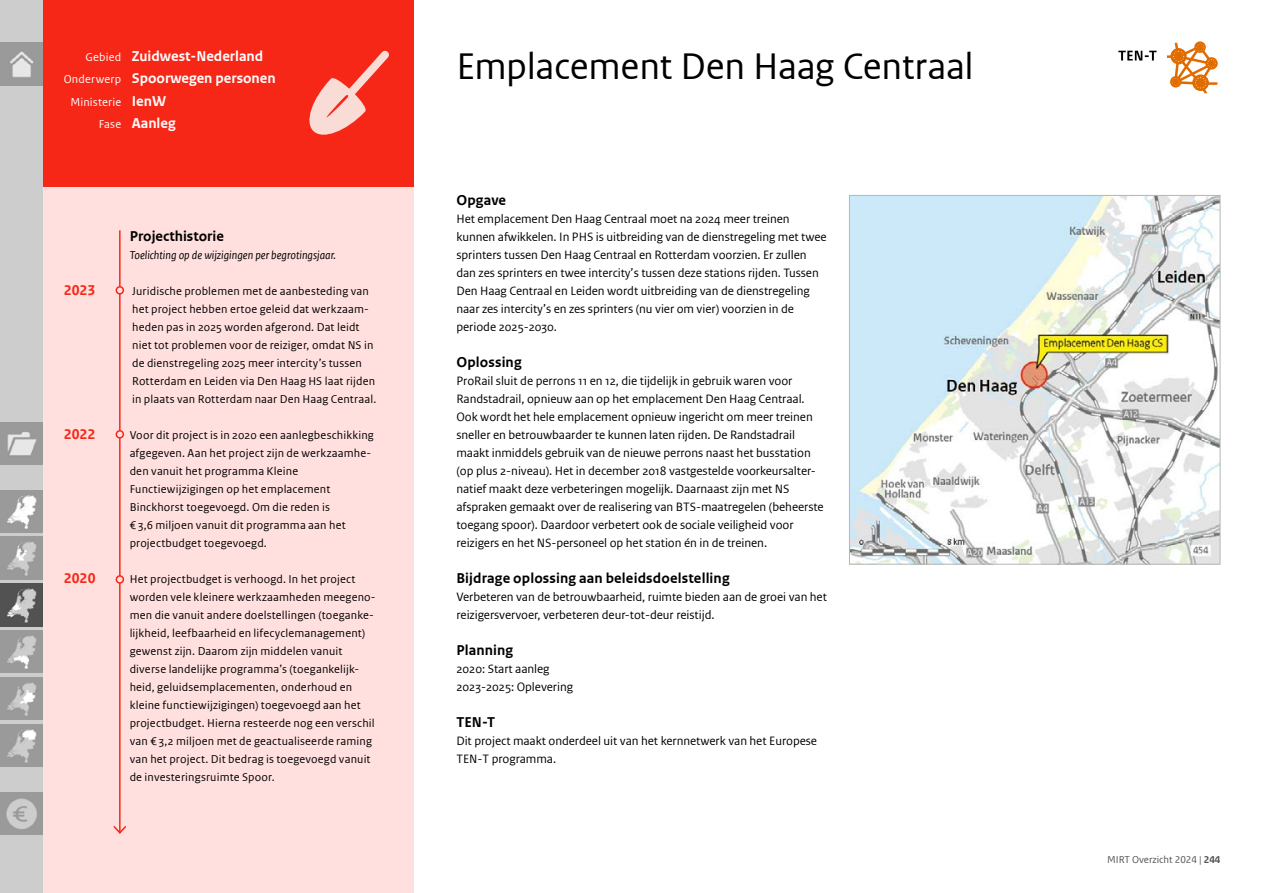
<style>
.page{position:relative;width:1263px;height:893px;background:#fff}
.page>*{position:absolute;margin:0;border:0;box-sizing:border-box;transform-origin:0 0}
._03_RO_Hoofdkop{font:39px "Rijksoverheid Sans Web Text";letter-spacing:-.01em;color:#000}
._15_RO_Kader_Broodtekst_wit{font:700 15px "Rijksoverheid Sans Web Text";color:#fff}
._05_RO_Alineakop{font:700 15px "Rijksoverheid Sans Web Text";letter-spacing:.01em;color:#000}
._13_RO_Kader_Kop_zwart{font:700 15px "Rijksoverheid Sans Web Text";color:#000}
._15_RO_Kader_Broodtekst_zwart{font:700 15px "Rijksoverheid Sans Web Text";letter-spacing:.005em;color:#f72717}
._05_RO_Alineakop__-_H2_voor_TG{font:700 15px "Rijksoverheid Sans Web Text";letter-spacing:.01em;color:#000}
._09_RO_Broodtekst{font:12.75px/18px "Rijksoverheid Sans Web Text";letter-spacing:-.005em;color:#000}
._15_RO_Kader_Broodtekst_zwart-2{font:12px/18px "Rijksoverheid Sans Web Text";letter-spacing:.015em;color:#000}
._14_RO_Kader_Subkop{font:italic 12px "Rijksoverheid Sans Web Text";color:#000}
._15_RO_Kader_Broodtekst_wit-2{font:12px "Rijksoverheid Sans Web Text";letter-spacing:.01em;color:#fff}
.t1{font:10.5px "Rijksoverheid Sans Web Text";color:#525252}
.s1{font-weight:400;font-size:12px}
.s2{font-weight:700;font-size:15px}
.s3{font-weight:700}
</style>
<div class="page">
<div style="left:0;top:187px;width:414px;height:706px;background:#ffe0de"></div>
<div style="left:0;top:0;width:414px;height:187px;background:#f72717"></div>
<svg style="left:309px;top:50px;width:80px;height:85px"></svg>
<hr style="left:119px;top:231px;width:2px;height:602px;background:#f72717">
<svg style="left:113px;top:825px;width:13px;height:9px"></svg>
<div style="left:116px;top:287px;width:7px;height:7px;background:#ffe0de;border-radius:50%"></div>
<div style="left:116px;top:286px;width:8px;height:9px;border:2px solid #f72717;border-radius:50%"></div>
<div style="left:116px;top:576px;width:7px;height:7px;background:#ffe0de;border-radius:50%"></div>
<div style="left:116px;top:575px;width:8px;height:9px;border:2px solid #f72717;border-radius:50%"></div>
<img style="left:851px;top:197px;width:367px;height:366px">
<div style="left:849px;top:195px;width:371px;height:370px;border:1px solid #b6b6b6"></div>
<div style="left:116px;top:431px;width:7px;height:7px;background:#ffe0de;border-radius:50%"></div>
<div style="left:116px;top:430px;width:8px;height:9px;border:2px solid #f72717;border-radius:50%"></div>
<svg style="left:1118px;top:51px;width:38px;height:10px"></svg>
<svg style="left:1167px;top:41px;width:51px;height:52px"></svg>
<div style="left:0;top:0;width:43px;height:893px;background:#cdcdcd"></div>
<img style="left:0;top:43px;width:42px;height:42px">
<img style="left:0;top:422px;width:42px;height:43px">
<img style="left:0;top:490px;width:42px;height:43px">
<img style="left:0;top:537px;width:42px;height:42px">
<img style="left:0;top:630px;width:42px;height:43px">
<img style="left:0;top:677px;width:42px;height:43px">
<img style="left:0;top:724px;width:42px;height:42px">
<img style="left:0;top:792px;width:42px;height:42px">
<img style="left:0;top:584px;width:43px;height:42px">
<p class="_15_RO_Kader_Broodtekst_wit" style="left:85px;top:47px;width:179px"><span class="s1">Gebied</span> Zuidwest-Nederland</p>
<p class="_15_RO_Kader_Broodtekst_wit" style="left:64px;top:70px;width:213px"><span class="s1">Onderwerp</span> Spoorwegen personen</p>
<p class="_15_RO_Kader_Broodtekst_wit-2" style="left:70px;top:95px;width:97px">Ministerie <span class="s2">IenW</span></p>
<p class="_15_RO_Kader_Broodtekst_wit" style="left:99px;top:115px;width:78px"><span class="s1">Fase</span> Aanleg</p>
<p class="_13_RO_Kader_Kop_zwart" style="left:130px;top:227px;width:96px">Projecthistorie</p>
<p class="_14_RO_Kader_Subkop" style="left:130px;top:248px;width:208px">Toelichting op de wijzigingen per begrotingsjaar.</p>
<p class="_15_RO_Kader_Broodtekst_zwart" style="left:64px;top:281px;width:33px">2023</p>
<p class="_15_RO_Kader_Broodtekst_zwart-2" style="left:132px;top:282px;width:246px">Juridische problemen met de aanbesteding van het project hebben ertoe geleid dat werkzaam&shy;heden pas in 2025 worden afgerond. Dat leidt niet tot problemen voor de reiziger, omdat NS in de dienstregeling 2025 meer intercity’s tussen Rotterdam en Leiden via Den Haag HS laat rijden in plaats van Rotterdam naar Den Haag Centraal.</p>
<p class="_15_RO_Kader_Broodtekst_zwart" style="left:64px;top:425px;width:33px">2022</p>
<p class="_15_RO_Kader_Broodtekst_zwart-2" style="left:130px;top:426px;width:246px">Voor dit project is in 2020 een aanlegbeschikking afgegeven. Aan het project zijn de werkzaamhe&shy;den vanuit het programma Kleine Functiewijzigingen op het emplacement Binckhorst toegevoegd. Om die reden is<br>€ 3,6 miljoen vanuit dit programma aan het projectbudget toegevoegd.</p>
<p class="_15_RO_Kader_Broodtekst_zwart" style="left:64px;top:569px;width:33px">2020</p>
<p class="_15_RO_Kader_Broodtekst_zwart-2" style="left:130px;top:570px;width:248px">Het projectbudget is verhoogd. In het project worden vele kleinere werkzaamheden meegeno&shy;men die vanuit andere doelstellingen (toeganke&shy;lijkheid, leefbaarheid en lifecyclemanagement) gewenst zijn. Daarom zijn middelen vanuit diverse landelijke programma’s (toegankelijk&shy;heid, geluidsemplacementen, onderhoud en kleine functiewijzigingen) toegevoegd aan het projectbudget. Hierna resteerde nog een verschil van € 3,2 miljoen met de geactualiseerde raming van het project. Dit bedrag is toegevoegd vanuit de investeringsruimte Spoor.</p>
<h1 class="_03_RO_Hoofdkop" style="left:456px;top:43px;width:519px">Emplacement Den Haag Centraal</h1>
<h2 class="_05_RO_Alineakop__-_H2_voor_TG" style="left:456px;top:191px;width:51px">Opgave</h2>
<p class="_09_RO_Broodtekst" style="left:456px;top:209px;width:372px">Het emplacement Den Haag Centraal moet na 2024 meer treinen kunnen afwikkelen. In PHS is uitbreiding van de dienstregeling met twee sprinters tussen Den Haag Centraal en Rotterdam voorzien. Er zullen dan zes sprinters en twee intercity’s tussen deze stations rijden. Tussen Den Haag Centraal en Leiden wordt uitbreiding van de dienstregeling naar zes intercity’s en zes sprinters (nu vier om vier) voorzien in de periode 2025-2030.</p>
<h3 class="_05_RO_Alineakop" style="left:456px;top:353px;width:67px">Oplossing</h3>
<p class="_09_RO_Broodtekst" style="left:456px;top:371px;width:369px">ProRail sluit de perrons 11 en 12, die tijdelijk in gebruik waren voor Randstadrail, opnieuw aan op het emplacement Den Haag Centraal.<br>Ook wordt het hele emplacement opnieuw ingericht om meer treinen sneller en betrouwbaarder te kunnen laten rijden. De Randstadrail maakt inmiddels gebruik van de nieuwe perrons naast het busstation (op plus 2-niveau). Het in december 2018 vastgestelde voorkeursalter&shy;natief maakt deze verbeteringen mogelijk. Daarnaast zijn met NS afspraken gemaakt over de realisering van BTS-maatregelen (beheerste toegang spoor). Daardoor verbetert ook de sociale veiligheid voor reizigers en het NS-personeel op het station én in de treinen.</p>
<h3 class="_05_RO_Alineakop" style="left:456px;top:569px;width:275px">Bijdrage oplossing aan beleidsdoelstelling</h3>
<p class="_09_RO_Broodtekst" style="left:456px;top:587px;width:372px">Verbeteren van de betrouwbaarheid, ruimte bieden aan de groei van het reizigersvervoer, verbeteren deur-tot-deur reistijd.</p>
<h3 class="_05_RO_Alineakop" style="left:456px;top:641px;width:58px">Planning</h3>
<p class="_09_RO_Broodtekst" style="left:456px;top:659px;width:95px">2020: Start aanleg</p>
<p class="_09_RO_Broodtekst" style="left:456px;top:677px;width:118px">2023-2025: Oplevering</p>
<h3 class="_05_RO_Alineakop" style="left:456px;top:713px;width:40px">TEN-T</h3>
<p class="_09_RO_Broodtekst" style="left:456px;top:731px;width:362px">Dit project maakt onderdeel uit van het kernnetwerk van het Europese<br>TEN-T programma.</p>
<p class="t1" style="left:1107px;top:854px;width:115px">MIRT Overzicht 2024 | <span class="s3">244</span></p>
</div>
